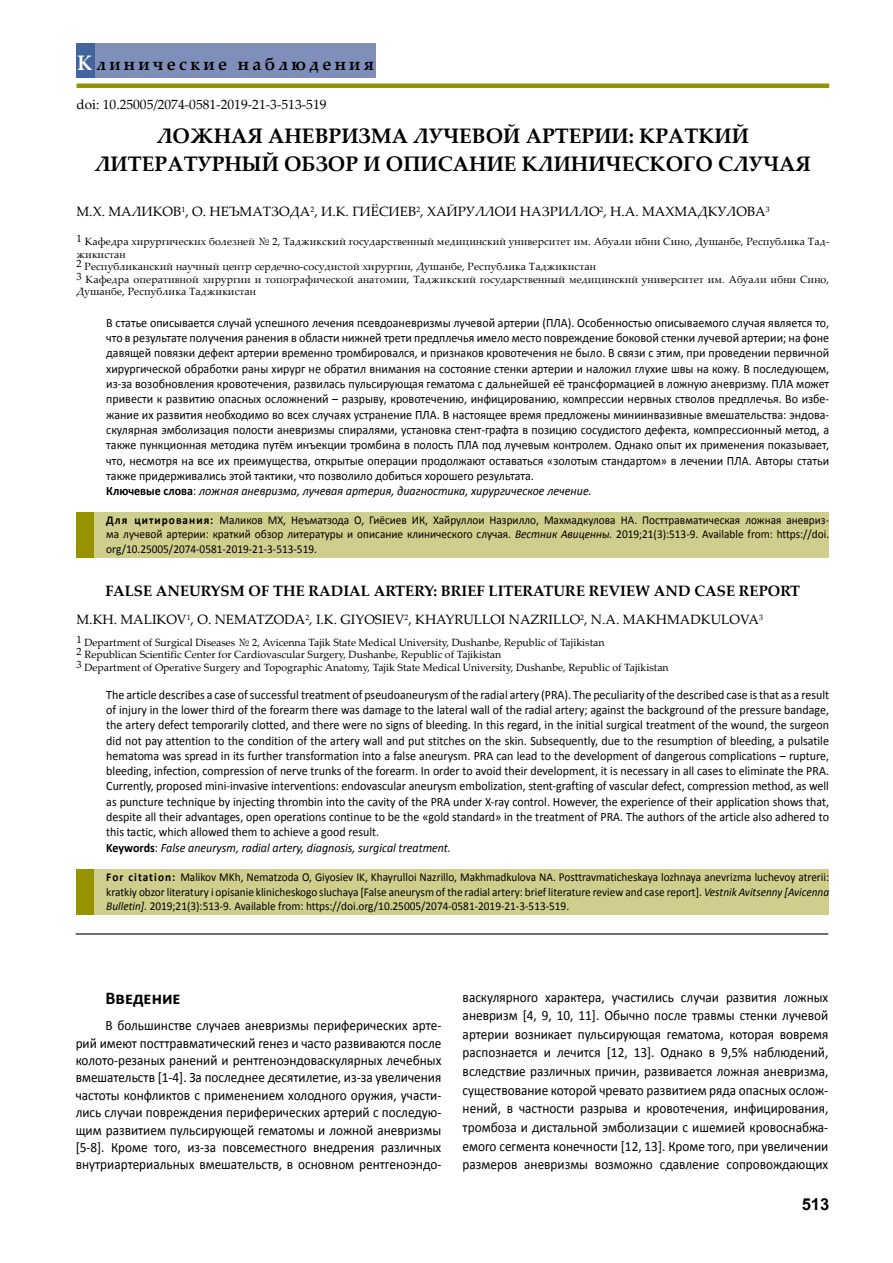
<style>
.page{position:relative;width:893px;height:1263px;background:#fff}
.page>*{position:absolute;margin:0;border:0;box-sizing:border-box;transform-origin:0 0}
.t1{font:700 21px/28.5px "Palatino Linotype";color:#000;text-align:center}
.t2{font:700 18px "Palatino Linotype";letter-spacing:.2em;color:#000;scale:.93 1}
.t3{font:700 18px "Calibri";color:#000}
.t4{font:700 16.5px "Arial Tj";color:#000}
.t5{font:700 15px "Palatino Linotype";color:#000}
.t6{font:14.25px/18.6px "Calibri";color:#000;text-align:justify;scale:.93 1}
.t7{font:13.5px "Palatino Linotype";color:#000}
.t8{font:12.75px/15.3px "Calibri Tj";color:#000;scale:.94 1}
.t9{font:12px/14.4px "Calibri Tj";color:#000;text-align:justify;scale:.94 1}
.t10{font:10.5px/12.6px "Palatino Linotype";color:#000}
.s1{font-size:21px;color:#fff}
.s2{font-family:"Calibri Bold Tj"}
.s3{font-style:italic}
</style>
<div class="page">
<div style="left:77px;top:83px;width:752px;height:5px;background:#979200"></div>
<div style="left:77px;top:44px;width:299px;height:34px;background:#808fba"></div>
<div style="left:77px;top:44px;width:18px;height:34px;background:#42659f"></div>
<div style="left:77px;top:868px;width:752px;height:46px;background:#d0ce8d"></div>
<div style="left:77px;top:868px;width:17px;height:46px;background:#979200"></div>
<div style="left:77px;top:512px;width:752px;height:46px;background:#d0ce8d"></div>
<div style="left:77px;top:512px;width:17px;height:46px;background:#979200"></div>
<hr style="left:76px;top:933px;width:752px;height:1px;background:#000">
<h2 class="t2" style="left:78px;top:51px;width:320px"><span class="s1">К</span>линические наблюдения</h2>
<p class="t7" style="left:77px;top:95px;width:251px">doi: 10.25005/2074-0581-2019-21-3-513-519</p>
<h1 class="t1" style="left:95px;top:121px;width:717px">ЛОЖНАЯ АНЕВРИЗМА ЛУЧЕВОЙ АРТЕРИИ: КРАТКИЙ<br>ЛИТЕРАТУРНЫЙ ОБЗОР И ОПИСАНИЕ КЛИНИЧЕСКОГО СЛУЧАЯ</h1>
<p class="t7" style="left:77px;top:202px;width:695px">М.Х. Маликов<sup>1</sup>, О. Неъматзода<sup>2</sup>, И.К. Гиёсиев<sup>2</sup>, Хайруллои Назрилло<sup>2</sup>, Н.А. Махмадкулова<sup>3</sup></p>
<p class="t10" style="left:77px;top:235px;width:754px">1 Кафедра хирургических болезней № 2, Таджикский государственный медицинский университет им. Абуали ибни Сино, Душанбе, Республика Тад&shy;жикистан<br>2 Республиканский научный центр сердечно-сосудистой хирургии, Душанбе, Республика Таджикистан<br>3 Кафедра оперативной хирургии и топографической анатомии, Таджикский государственный медицинский университет им. Абуали ибни Сино, Душанбе, Республика Таджикистан</p>
<p class="t8" style="left:106px;top:314px;width:771px">В статье описывается случай успешного лечения псевдоаневризмы лучевой артерии (ПЛА). Особенностью описываемого случая является то, что в результате получения ранения в области нижней трети предплечья имело место повреждение боковой стенки лучевой артерии; на фоне давящей повязки дефект артерии временно тромбировался, и признаков кровотечения не было. В связи с этим, при проведении первичной хирургической обработки раны хирург не обратил внимания на состояние стенки артерии и наложил глухие швы на кожу. В последующем, из-за возобновления кровотечения, развилась пульсирующая гематома с дальнейшей её трансформацией в ложную аневризму. ПЛА может привести к развитию опасных осложнений – разрыву, кровотечению, инфицированию, компрессии нервных стволов предплечья. Во избе&shy;жание их развития необходимо во всех случаях устранение ПЛА. В настоящее время предложены миниинвазивные вмешательства: эндова&shy;скулярная эмболизация полости аневризмы спиралями, установка стент-графта в позицию сосудистого дефекта, компрессионный метод, а также пункционная методика путём инъекции тромбина в полость ПЛА под лучевым контролем. Однако опыт их применения показывает, что, несмотря на все их преимущества, открытые операции продолжают оставаться «золотым стандартом» в лечении ПЛА. Авторы статьи также придерживались этой тактики, что позволило добиться хорошего результата.<br><span class="s2">Ключевые слова</span>: <span class="s3">ложная аневризма, лучевая артерия, диагностика, хирургическое лечение.</span></p>
<p class="t9" style="left:106px;top:512px;width:770px"><span class="s2">Для цитирования:</span> Маликов МХ, Неъматзода О, Гиёсиев ИК, Хайруллои Назрилло, Махмадкулова НА. Посттравматическая ложная аневриз&shy;ма лучевой артерии: краткий обзор литературы и описание клинического случая. <span class="s3">Вестник Авиценны.</span> 2019;21(3):513-9. Available from: https://doi. org/10.25005/2074-0581-2019-21-3-513-519.</p>
<p class="t5" style="left:106px;top:580px;width:696px">FALSE ANEURYSM OF THE RADIAL ARTERY: BRIEF LITERATURE REVIEW AND CASE REPORT</p>
<p class="t7" style="left:77px;top:610px;width:688px">M.Kh. Malikov<sup>1</sup>, O. Nematzoda<sup>2</sup>, I.K. Giyosiev<sup>2</sup>, Khayrulloi Nazrillo<sup>2</sup>, N.A. Makhmadkulova<sup>3</sup></p>
<p class="t10" style="left:77px;top:635px;width:594px">1 Department of Surgical Diseases № 2, Avicenna Tajik State Medical University, Dushanbe, Republic of Tajikistan<br>2 Republican Scientific Center for Cardiovascular Surgery, Dushanbe, Republic of Tajikistan<br>3 Department of Operative Surgery and Topographic Anatomy, Tajik State Medical University, Dushanbe, Republic of Tajikistan</p>
<p class="t8" style="left:106px;top:686px;width:770px">The article describes a case of successful treatment of pseudoaneurysm of the radial artery (PRA). The peculiarity of the described case is that as a result of injury in the lower third of the forearm there was damage to the lateral wall of the radial artery; against the background of the pressure bandage, the artery defect temporarily clotted, and there were no signs of bleeding. In this regard, in the initial surgical treatment of the wound, the surgeon did not pay attention to the condition of the artery wall and put stitches on the skin. Subsequently, due to the resumption of bleeding, a pulsatile hematoma was spread in its further transformation into a false aneurysm. PRA can lead to the development of dangerous complications – rupture, bleeding, infection, compression of nerve trunks of the forearm. In order to avoid their development, it is necessary in all cases to eliminate the PRA.<br>Currently, proposed mini-invasive interventions: endovascular aneurysm embolization, stent-grafting of vascular defect, compression method, as well as puncture technique by injecting thrombin into the cavity of the PRA under X-ray control. However, the experience of their application shows that, despite all their advantages, open operations continue to be the «gold standard» in the treatment of PRA. The authors of the article also adhered to this tactic, which allowed them to achieve a good result.<br><span class="s2">Keywords</span>: <span class="s3">False aneurysm, radial artery, diagnosis, surgical treatment.</span></p>
<p class="t9" style="left:106px;top:870px;width:770px"><span class="s2">For citation:</span> Malikov MKh, Nematzoda O, Giyosiev IK, Khayrulloi Nazrillo, Makhmadkulova NA. Posttravmaticheskaya lozhnaya anevrizma luchevoy atrerii: kratkiy obzor literatury i opisanie klinicheskogo sluchaya [False aneurysm of the radial artery: brief literature review and case report]. <span class="s3">Vestnik Avitsenny [Avicenna Bulletin].</span> 2019;21(3):513-9. Available from: https://doi.org/10.25005/2074-0581-2019-21-3-513-519.</p>
<h2 class="t3" style="left:105px;top:987px;width:77px">Введение</h2>
<p class="t6" style="left:76px;top:1017px;width:395px;line-height:17.4px;text-indent:30px">В большинстве случаев аневризмы периферических арте&shy;рий имеют посттравматический генез и часто развиваются после колото-резаных ранений и рентгеноэндоваскулярных лечебных вмешательств [1-4]. За последнее десятилетие, из-за увеличения частоты конфликтов с применением холодного оружия, участи&shy;лись случаи повреждения периферических артерий с последую&shy;щим развитием пульсирующей гематомы и ложной аневризмы [5-8]. Кроме того, из-за повсеместного внедрения различных внутриартериальных вмешательств, в основном рентгеноэндо-</p>
<p class="t6" style="left:463px;top:987px;width:395px">васкулярного характера, участились случаи развития ложных аневризм [4, 9, 10, 11]. Обычно после травмы стенки лучевой артерии возникает пульсирующая гематома, которая вовремя распознается и лечится [12, 13]. Однако в 9,5% наблюдений, вследствие различных причин, развивается ложная аневризма, существование которой чревато развитием ряда опасных ослож&shy;нений, в частности разрыва и кровотечения, инфицирования, тромбоза и дистальной эмболизации с ишемией кровоснабжа&shy;емого сегмента конечности [12, 13]. Кроме того, при увеличении размеров аневризмы возможно сдавление сопровождающих</p>
<p class="t4" style="left:802px;top:1195px;width:29px">513</p>
</div>
